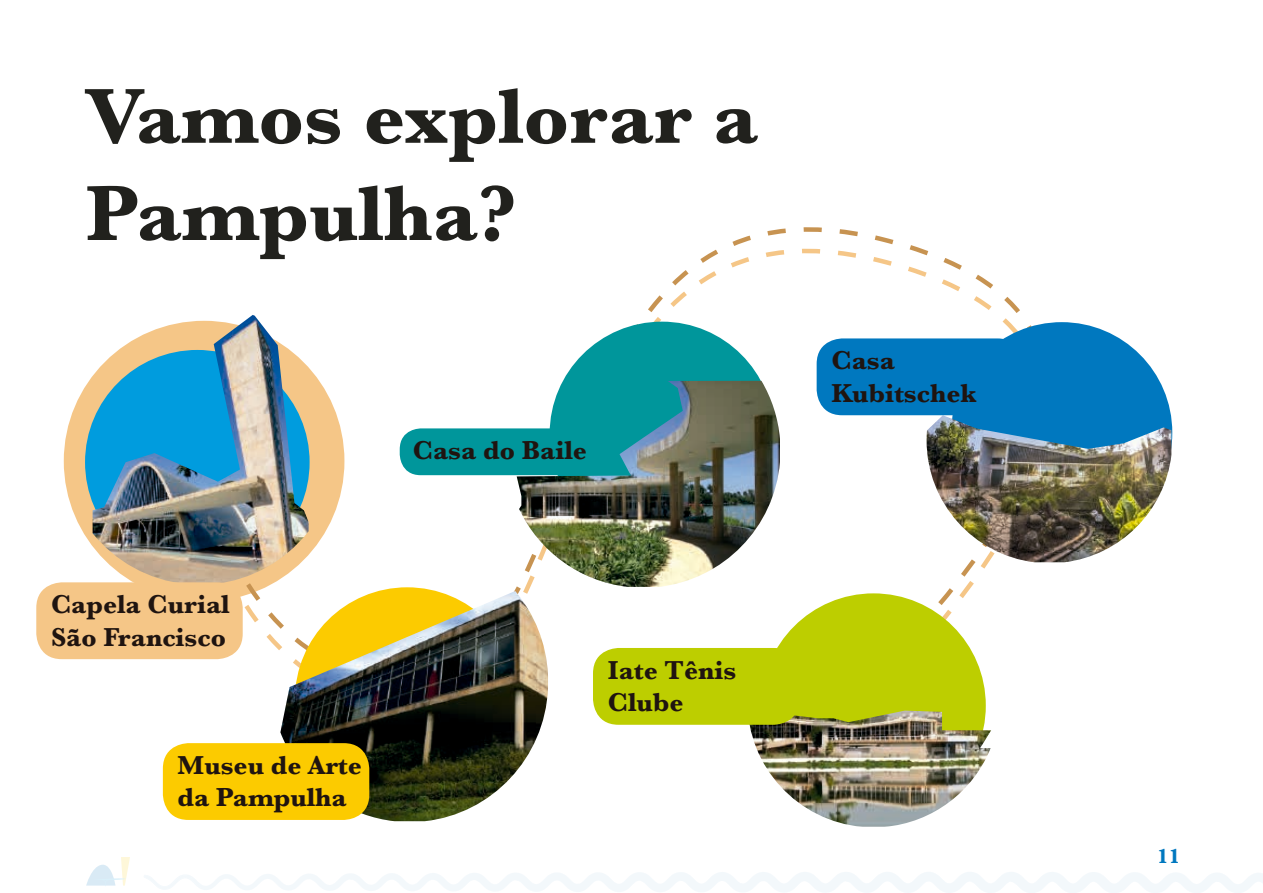
<style>
.page{position:relative;width:1263px;height:893px;background:#fff}
.page>*{position:absolute;margin:0;border:0;box-sizing:border-box;transform-origin:0 0}
.t1{font:700 81px/97.2px "Baskerville";color:#21211d}
.t2{font:700 27px/32.4px "Baskerville";color:#1f1410}
.t3{font:700 21px "Baskerville";color:#0078bf}
</style>
<div class="page">
<svg style="left:86px;top:857px;width:44px;height:29px"></svg>
<svg style="left:144px;top:872px;width:1119px;height:21px"></svg>
<svg style="left:64px;top:321px;width:280px;height:280px;background:#d4c092"></svg>
<svg style="left:898px;top:245px;width:275px;height:426px"></svg>
<svg style="left:178px;top:232px;width:720px;height:436px"></svg>
<img style="left:93px;top:315px;width:216px;height:269px">
<img style="left:280px;top:591px;width:268px;height:230px">
<div style="left:550px;top:322px;width:224px;height:224px;background:#00969b;border-radius:50%"></div>
<img style="left:517px;top:381px;width:263px;height:206px">
<div style="left:761px;top:593px;width:225px;height:225px;background:#bdce00;border-radius:50%"></div>
<img style="left:749px;top:694px;width:242px;height:133px">
<div style="left:951px;top:322px;width:221px;height:221px;background:#0078bf;border-radius:50%"></div>
<img style="left:926px;top:415px;width:245px;height:147px">
<div style="left:36px;top:582px;width:207px;height:77px;background:#f5c687;border-radius:26px"></div>
<div style="left:817px;top:338px;width:206px;height:77px;background:#0078bf;border-radius:26px"></div>
<div style="left:593px;top:648px;width:206px;height:77px;background:#bdce00;border-radius:26px"></div>
<div style="left:163px;top:743px;width:206px;height:77px;background:#fccb00;border-radius:26px"></div>
<div style="left:400px;top:428px;width:206px;height:47px;background:#00969b;border-radius:21px"></div>
<h1 class="t1" style="left:86px;top:69px;width:674px">Vamos explorar a<br>Pampulha?</h1>
<p class="t2" style="left:413px;top:435px;width:176px">Casa do Baile</p>
<p class="t2" style="left:51px;top:589px;width:180px">Capela Curial<br>São Francisco</p>
<p class="t2" style="left:178px;top:749px;width:186px">Museu de Arte da Pampulha</p>
<p class="t2" style="left:608px;top:654px;width:130px">Iate Tênis<br>Clube</p>
<p class="t2" style="left:831px;top:345px;width:147px">Casa<br>Kubitschek</p>
<p class="t3" style="left:1157px;top:841px;width:24px">11</p>
</div>
